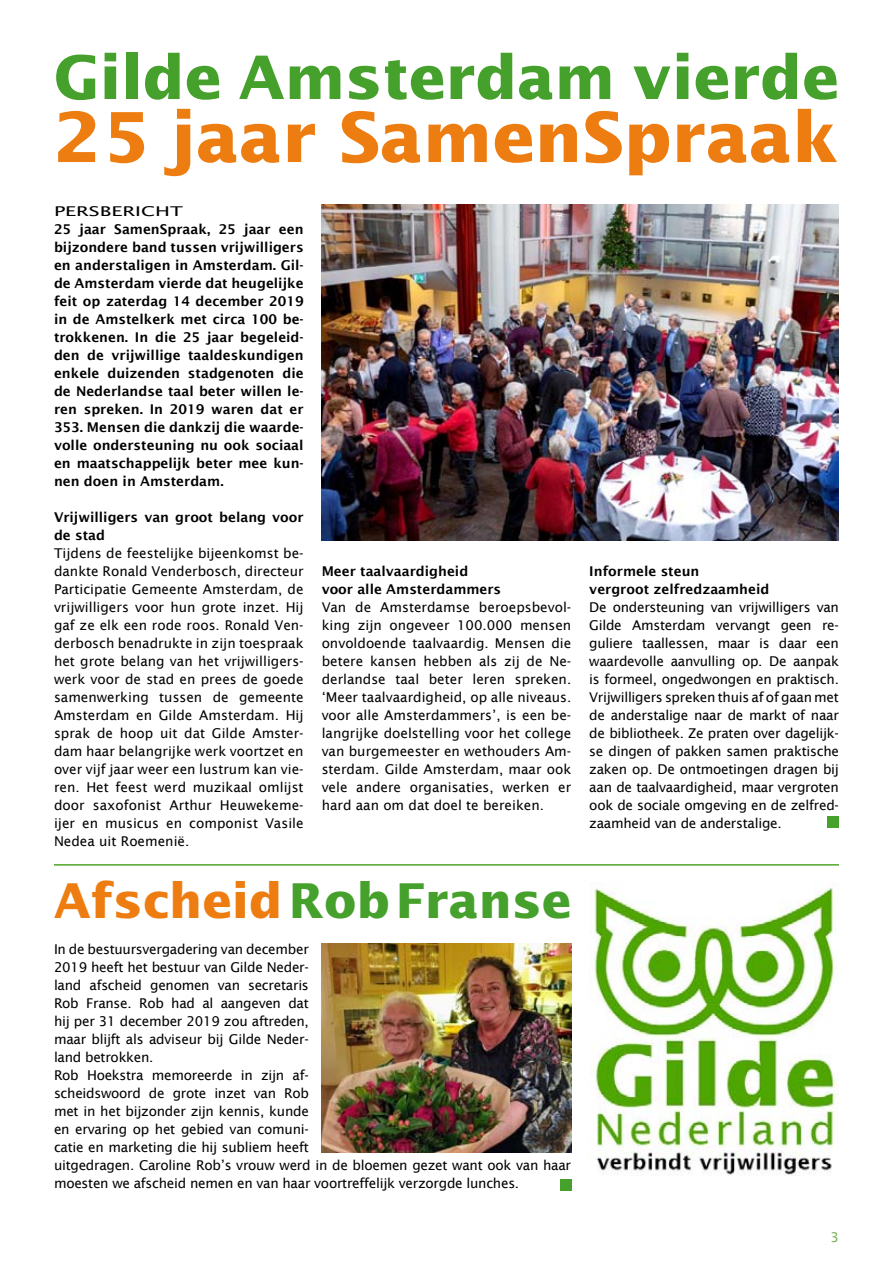
<style>
.page{position:relative;width:893px;height:1263px;background:#fff}
.page>*{position:absolute;margin:0;border:0;box-sizing:border-box;transform-origin:0 0}
.t1{font:700 69px "Lucida Sans";color:#ee7d11}
.t2{font:700 60px "Lucida Sans";color:#45a12b}
.t3{font:700 48px "Lucida Sans";color:#45a12b}
.t4{font:13.5px/18px "Lucida Sans";letter-spacing:-.02em;color:#000;text-align:justify}
.t5{font:600 13.5px/18px "Lucida Sans";color:#000}
.t6{font:13.5px "Lucida Sans";color:#000;scale:1.5 1}
.s1{color:#ee7d11}
</style>
<div class="page">
<img style="left:322px;top:204px;width:517px;height:336px">
<hr style="left:54px;top:864px;width:785px;height:2px;background:#50a629">
<img style="left:322px;top:943px;width:249px;height:209px">
<img style="left:589px;top:882px;width:248px;height:294px">
<div style="left:827px;top:816px;width:12px;height:12px;background:#45a12b"></div>
<div style="left:560px;top:1179px;width:11px;height:11px;background:#45a12b"></div>
<h2 class="t2" style="left:54px;top:44px;width:786px">Gilde Amsterdam vierde</h2>
<h1 class="t1" style="left:54px;top:98px;width:786px">25 jaar SamenSpraak</h1>
<p class="t6" style="left:54px;top:203px;width:87px">PERSBERICHT</p>
<p class="t5" style="left:54px;top:220px;width:251px;text-align:justify">25 jaar SamenSpraak, 25 jaar een bijzondere band tussen vrijwilligers en anderstaligen in Amsterdam. Gil&shy;de Amsterdam vierde dat heugelijke feit op zaterdag 14 december 2019 in de Amstelkerk met circa 100 be&shy;trokkenen. In die 25 jaar begeleid&shy;den de vrijwillige taaldeskundigen enkele duizenden stadgenoten die de Nederlandse taal beter willen le&shy;ren spreken. In 2019 waren dat er 353. Mensen die dankzij die waarde&shy;volle ondersteuning nu ook sociaal en maatschappelijk beter mee kun&shy;nen doen in Amsterdam.</p>
<p class="t5" style="left:54px;top:508px;width:251px">Vrijwilligers van groot belang voor de stad</p>
<p class="t4" style="left:54px;top:544px;width:251px">Tijdens de feestelijke bijeenkomst be&shy;dankte Ronald Venderbosch, directeur Participatie Gemeente Amsterdam, de vrijwilligers voor hun grote inzet. Hij gaf ze elk een rode roos. Ronald Ven&shy;derbosch benadrukte in zijn toespraak het grote belang van het vrijwilligers&shy;werk voor de stad en prees de goede samenwerking tussen de gemeente Amsterdam en Gilde Amsterdam. Hij sprak de hoop uit dat Gilde Amster&shy;dam haar belangrijke werk voortzet en over vijf jaar weer een lustrum kan vie&shy;ren. Het feest werd muzikaal omlijst door saxofonist Arthur Heuwekeme&shy;ijer en musicus en componist Vasile Nedea uit Roemenië.</p>
<p class="t5" style="left:589px;top:562px;width:182px">Informele steun<br>vergroot zelfredzaamheid</p>
<p class="t4" style="left:589px;top:598px;width:251px">De ondersteuning van vrijwilligers van Gilde Amsterdam vervangt geen re&shy;guliere taallessen, maar is daar een waardevolle aanvulling op. De aanpak is formeel, ongedwongen en praktisch.<br>Vrijwilligers spreken thuis af of gaan met de anderstalige naar de markt of naar de bibliotheek. Ze praten over dagelijk&shy;se dingen of pakken samen praktische zaken op. De ontmoetingen dragen bij aan de taalvaardigheid, maar vergroten ook de sociale omgeving en de zelfred&shy;zaamheid van de anderstalige.</p>
<p class="t5" style="left:322px;top:562px;width:181px">Meer taalvaardigheid voor alle Amsterdammers</p>
<p class="t4" style="left:322px;top:598px;width:251px">Van de Amsterdamse beroepsbevol&shy;king zijn ongeveer 1 00.000 mensen onvoldoende taalvaardig. Mensen die betere kansen hebben als zij de Ne&shy;derlandse taal beter leren spreken. ‘Meer taalvaardigheid, op alle niveaus. voor alle Amsterdammers’, is een be&shy;langrijke doelstelling voor het college van burgemeester en wethouders Am&shy;sterdam. Gilde Amsterdam, maar ook vele andere organisaties, werken er hard aan om dat doel te bereiken.</p>
<h3 class="t3" style="left:54px;top:874px;width:519px"><span class="s1">Afscheid</span> Rob Franse</h3>
<p class="t4" style="left:54px;top:940px;width:519px;text-align:left">In de bestuursvergadering van december<br>2 01 9 heeft het bestuur van Gilde Neder-<br>land afscheid genomen van secretaris<br>Rob Franse. Rob had al aangeven dat<br>hij per 31 december 201 9 zou aftreden,<br>maar blijft als adviseur bij Gilde Neder-<br>land betrokken.<br>Rob Hoekstra memoreerde in zijn af-<br>scheidswoord de grote inzet van Rob<br>met in het bijzonder zijn kennis, kunde<br>en ervaring op het gebied van comuni-<br>catie en marketing die hij subliem heeft<br>uitgedragen. Caroline Rob’s vrouw werd in de bloemen gezet want ook van haar moesten we afscheid nemen en van haar voortreffelijk verzorgde lunches.</p>
</div>
